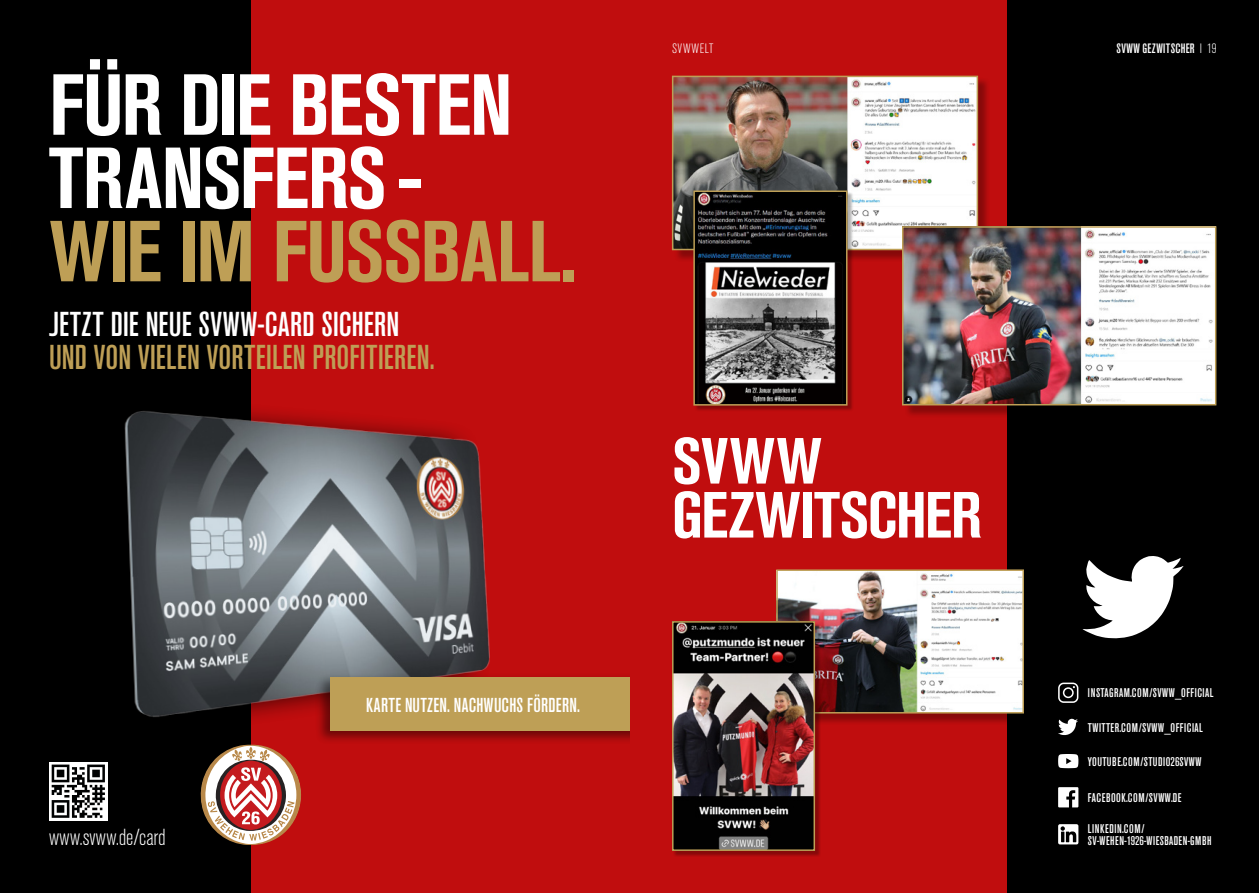
<style>
.page{position:relative;width:1259px;height:893px;background:#fff}
.page>*{position:absolute;margin:0;border:0;box-sizing:border-box;transform-origin:0 0}
.t1{font:700 condensed 85.65px/73.2px "Akzidenz Grotesk Std";letter-spacing:-.015em;color:#fff}
.t2{font:700 condensed 85.65px "Akzidenz Grotesk Std";letter-spacing:-.015em;color:#be9f56}
.t3{font:700 condensed 64.5px/54px "Akzidenz Grotesk Std";letter-spacing:-.01em;color:#fff}
.t4{font:500 condensed 34.2px "Akzidenz Grotesk Std";letter-spacing:.01em;color:#be9f56}
.t5{font:500 condensed 34.2px "Akzidenz Grotesk Std";letter-spacing:.01em;color:#fff}
.t6{font:300 condensed 22.95px "Akzidenz Grotesk Std";color:#fff}
.t7{font:500 condensed 19.95px "Akzidenz Grotesk Std";letter-spacing:.015em;color:#fff}
.t8{font:500 condensed 13.5px "Akzidenz Grotesk Std";letter-spacing:.025em;color:#fff}
.t9{font:300 condensed 13.5px "Akzidenz Grotesk Std";letter-spacing:.04em;color:#fff}
.t10{font:500 condensed 12.45px "Akzidenz Grotesk Std";letter-spacing:.045em;color:#fff}
.s1{font-weight:300}
</style>
<div class="page">
<div style="left:629px;top:0;width:378px;height:893px;background:#c00d0e"></div>
<div style="left:1007px;top:0;width:252px;height:893px;background:#000"></div>
<div style="left:673px;top:77px;width:317px;height:185px;background:#000;opacity:.3"></div>
<img style="left:675px;top:79px;width:300px;height:168px">
<div style="left:672px;top:76px;width:306px;height:174px;border:2px solid #be9f56"></div>
<div style="left:904px;top:228px;width:325px;height:190px;background:#000;opacity:.3"></div>
<img style="left:905px;top:229px;width:308px;height:173px">
<div style="left:902px;top:226px;width:314px;height:179px;border:2px solid #be9f56"></div>
<div style="left:694px;top:192px;width:160px;height:220px;background:#000;opacity:.3"></div>
<img style="left:696px;top:193px;width:148px;height:210px">
<div style="left:693px;top:190px;width:154px;height:216px;border:2px solid #be9f56"></div>
<div style="left:778px;top:571px;width:257px;height:154px;background:#000;opacity:.3"></div>
<img style="left:779px;top:572px;width:242px;height:138px">
<div style="left:776px;top:569px;width:248px;height:144px;border:2px solid #be9f56"></div>
<svg style="left:1082px;top:556px;width:101px;height:82px"></svg>
<svg style="left:1058px;top:754px;width:20px;height:14px"></svg>
<svg style="left:1058px;top:787px;width:20px;height:20px"></svg>
<svg style="left:1058px;top:683px;width:20px;height:20px"></svg>
<svg style="left:1058px;top:719px;width:20px;height:16px"></svg>
<svg style="left:1058px;top:824px;width:20px;height:20px"></svg>
<div style="left:0;top:0;width:251px;height:893px;background:#000"></div>
<div style="left:251px;top:0;width:378px;height:893px;background:#c00d0e"></div>
<svg style="left:201px;top:755px;width:100px;height:90px"></svg>
<img style="left:124px;top:410px;width:366px;height:345px">
<div style="left:315px;top:673px;width:314px;height:72px;background:#000;opacity:.45"></div>
<div style="left:330px;top:677px;width:299px;height:54px;background:#be9f56"></div>
<svg style="left:49px;top:762px;width:58px;height:58px"></svg>
<svg style="left:52px;top:765px;width:53px;height:53px"></svg>
<div style="left:673px;top:623px;width:148px;height:234px;background:#000;opacity:.3"></div>
<img style="left:675px;top:624px;width:137px;height:224px">
<div style="left:672px;top:621px;width:143px;height:230px;border:2px solid #be9f56"></div>
<h1 class="t1" style="left:49px;top:68px;width:465px">FÜR DIE BESTEN<br>TRANSFERS -</h1>
<h1 class="t2" style="left:49px;top:203px;width:529px">WIE IM FUSSBALL.</h1>
<h3 class="t5" style="left:49px;top:305px;width:352px">JETZT DIE NEUE SVWW-CARD SICHERN</h3>
<h3 class="t4" style="left:49px;top:338px;width:387px">UND VON VIELEN VORTEILEN PROFITIEREN.</h3>
<h3 class="t7" style="left:366px;top:693px;width:215px">KARTE NUTZEN. NACHWUCHS FÖRDERN.</h3>
<p class="t9" style="left:672px;top:41px;width:43px">SVWWELT</p>
<p class="t8" style="left:1116px;top:40px;width:101px">SVWW GEZWITSCHER <span class="s1">I 19</span></p>
<h2 class="t3" style="left:672px;top:434px;width:311px">SVWW<br>GEZWITSCHER</h2>
<p class="t10" style="left:1088px;top:686px;width:127px">INSTAGRAM.COM/SVWW_OFFICIAL</p>
<p class="t10" style="left:1088px;top:720px;width:116px">TWITTER.COM/SVWW_OFFICIAL</p>
<p class="t10" style="left:1088px;top:754px;width:115px">YOUTUBE.COM/STUDIO26SVWW</p>
<p class="t10" style="left:1088px;top:791px;width:95px">FACEBOOK.COM/SVWW.DE</p>
<p class="t10" style="left:1088px;top:821px;width:58px">LINKEDIN.COM/</p>
<h3 class="t6" style="left:49px;top:825px;width:118px">www.svww.de/card</h3>
<p class="t10" style="left:1088px;top:834px;width:125px">SV-WEHEN-1926-WIESBADEN-GMBH</p>
</div>
